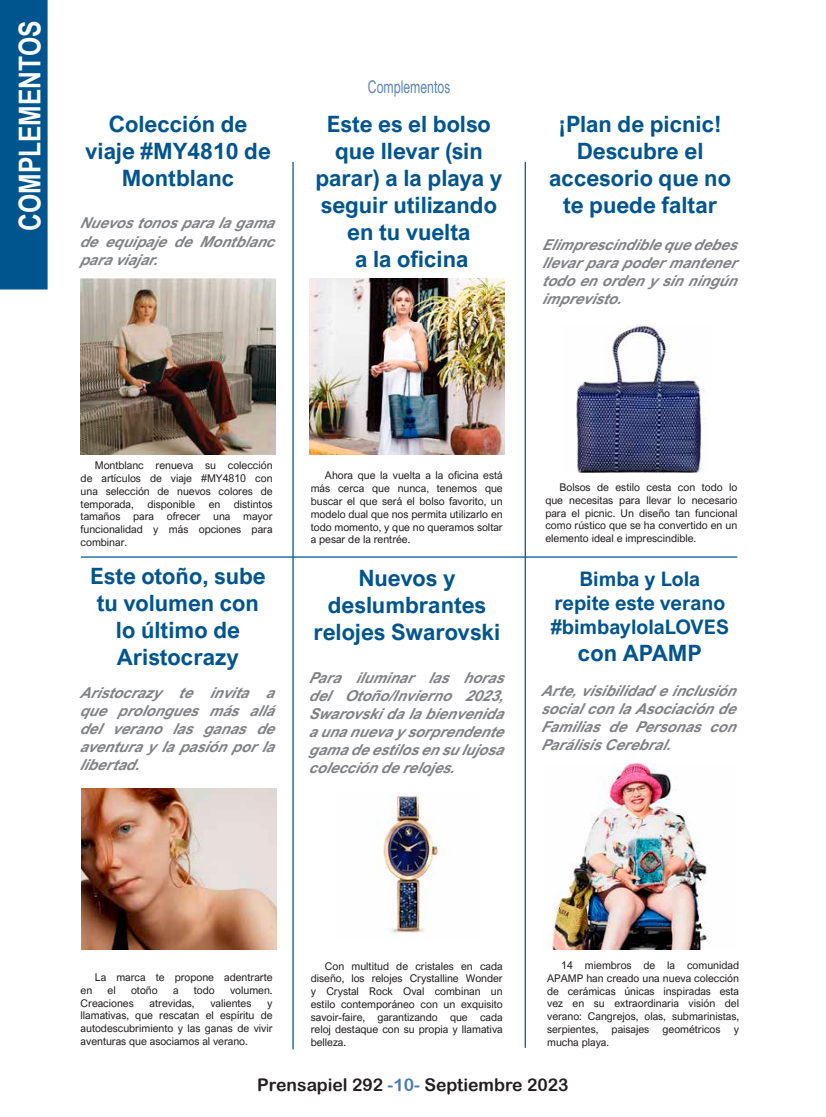
<style>
.page{position:relative;width:826px;height:1117px;background:#fff}
.page>*{position:absolute;margin:0;border:0;box-sizing:border-box;transform-origin:0 0}
.t1{font:700 30px "Arial Narrow";letter-spacing:-.005em;color:#fff}
.t2{font:700 22.5px/27px "Arial Nova";color:#00558e;text-align:center}
.t3{font:700 20px/24px "Arial Nova";color:#00558e;text-align:center}
.t4{font:17.5px "Arial Rounded MT Bold";color:#231f20}
.t5{font:17.5px "Arial Nova";color:#5d85b3;scale:.7 1}
.t6{font:italic 700 15px/18px "Arial Nova";color:#808285;text-align:justify}
.t7{font:10.62px/12.8px "Arial Nova";letter-spacing:-.005em;color:#231f20;text-align:justify}
.s1{color:#4978bd}
</style>
<div class="page">
<div style="left:0;top:0;width:48px;height:289px;background:#00558e"></div>
<hr style="left:292px;top:162px;width:2px;height:887px;background:#00558e">
<img style="left:81px;top:279px;width:195px;height:175px">
<hr style="left:81px;top:556px;width:656px;height:1px;background:#00558e">
<img style="left:576px;top:324px;width:130px;height:148px">
<img style="left:309px;top:279px;width:195px;height:175px">
<hr style="left:524px;top:162px;width:2px;height:885px;background:#00558e">
<img style="left:81px;top:788px;width:195px;height:161px">
<img style="left:376px;top:792px;width:69px;height:143px">
<img style="left:548px;top:763px;width:159px;height:186px">
<h1 class="t1" style="left:7px;top:230px;width:211px;rotate:-90deg">COMPLEMENTOS</h1>
<h2 class="t2" style="left:85px;top:110px;width:187px">Colección de viaje #MY4810 de<br>Montblanc</h2>
<h3 class="t6" style="left:80px;top:214px;width:201px">Nuevostonosparalagama de eq uip aje de Montblanc p araviajar.</h3>
<h3 class="t5" style="left:368px;top:76px;width:119px">Complementos</h3>
<h2 class="t2" style="left:315px;top:110px;width:188px">Este es el bolso que llevar (sin parar) a la playa y seguir utilizando en tu vuelta<br>a la oficina</h2>
<h2 class="t2" style="left:549px;top:110px;width:183px">¡Plan de picnic!<br>Descubre el accesorio que no te puede faltar</h2>
<h3 class="t6" style="left:543px;top:236px;width:201px">Elimp rescindibleq uedebes llevarparapodermantener todo en orden y sin ning ún imp revisto.</h3>
<p class="t7" style="left:81px;top:459px;width:193px;text-indent:14px">Montblanc renueva su colección de artículos de viaje #MY4810 con una selección de nuevos colores de temporada,</p>
<p class="t7" style="left:81px;top:497px;width:193px;text-indent:153px">distintos tamañ os para ofrecer una mayor funcionalidad y más opciones para combinar.</p>
<p class="t7" style="left:147px;top:497px;width:49px">disponible</p>
<p class="t7" style="left:209px;top:497px;width:13px">en</p>
<h2 class="t2" style="left:90px;top:561px;width:177px">Este otoño, sube tu volumen con lo último de<br>Aristocrazy</h2>
<h3 class="t6" style="left:80px;top:683px;width:201px">A ristocrazy te invita a que prolongues más allá del verano las ganas de aventura y la pasión por la libertad.</h3>
<p class="t7" style="left:311px;top:469px;width:193px;text-indent:14px">Ahora que la vuelta a la oficina está más cerca que nunca, tenemos que buscar el que será el bolso favorito, un modelo dual que nos permita utilizarlo en todo momento, y que no queramos soltar a pesar de la rentrée.</p>
<p class="t7" style="left:545px;top:481px;width:193px;text-indent:14px">Bolsos de estilo cesta con todo lo que necesitas para llevar lo necesario para el picnic. Un diseño tan funcional como rústico que se ha convertido en un elemento ideal e imprescindible.</p>
<h2 class="t2" style="left:313px;top:564px;width:188px">Nuevos y deslumbrantes relojes Swarovski</h2>
<h3 class="t6" style="left:309px;top:668px;width:201px;text-align:left">Para iluminar las horas del Otoño/Invierno 2023,<br>Swarovskidalabienvenida aunanuevay sorprendente gamadeestilosen su lujosa colección derelojes.</h3>
<h3 class="t3" style="left:550px;top:566px;width:180px">Bimba y Lola repite este verano #bimbaylolaLOVES</h3>
<h2 class="t2" style="left:578px;top:639px;width:125px">con APAMP</h2>
<h3 class="t6" style="left:542px;top:681px;width:201px">A rte, visibilidad einclusión socialcon laAsociación de Familias de Personas con ParálisisCerebral.</h3>
<p class="t7" style="left:95px;top:970px;width:179px">La marca te propone adentrarte</p>
<p class="t7" style="left:81px;top:983px;width:13px">en</p>
<p class="t7" style="left:108px;top:983px;width:10px">el</p>
<p class="t7" style="left:131px;top:983px;width:28px">otoño</p>
<p class="t7" style="left:173px;top:983px;width:7px">a</p>
<p class="t7" style="left:194px;top:983px;width:22px">todo</p>
<p class="t7" style="left:230px;top:983px;width:44px">volumen.</p>
<p class="t7" style="left:81px;top:996px;width:55px">Creaciones</p>
<p class="t7" style="left:150px;top:996px;width:46px">atrevidas,</p>
<p class="t7" style="left:210px;top:996px;width:42px">valientes</p>
<p class="t7" style="left:81px;top:996px;width:193px;text-indent:187px">y llamativas, que rescatan el espíritu de autodescubrimiento y las ganas de vivir aventuras que asociamos al verano.</p>
<p class="t7" style="left:311px;top:959px;width:193px;text-indent:14px">Con multitud de cristales en cada diseño, los relojes Crystalline Wonder y Crystal Rock Oval combinan un estilo contemporáneo con un exquisito savoir-faire, garantizando que cada reloj destaque con su propia y llamativa belleza.</p>
<p class="t7" style="left:547px;top:958px;width:193px;text-indent:14px">14 miembros de la comunidad APAMP han creado una nueva colección de cerámicas únicas inspiradas esta vez en su extraordinaria visión del verano: Cangrejos, olas, submarinistas, serpientes, paisajes geométricos y mucha playa.</p>
<h3 class="t4" style="left:257px;top:1073px;width:313px">Prensapiel 292 <span class="s1">-10-</span> Septiembre 2023</h3>
</div>
